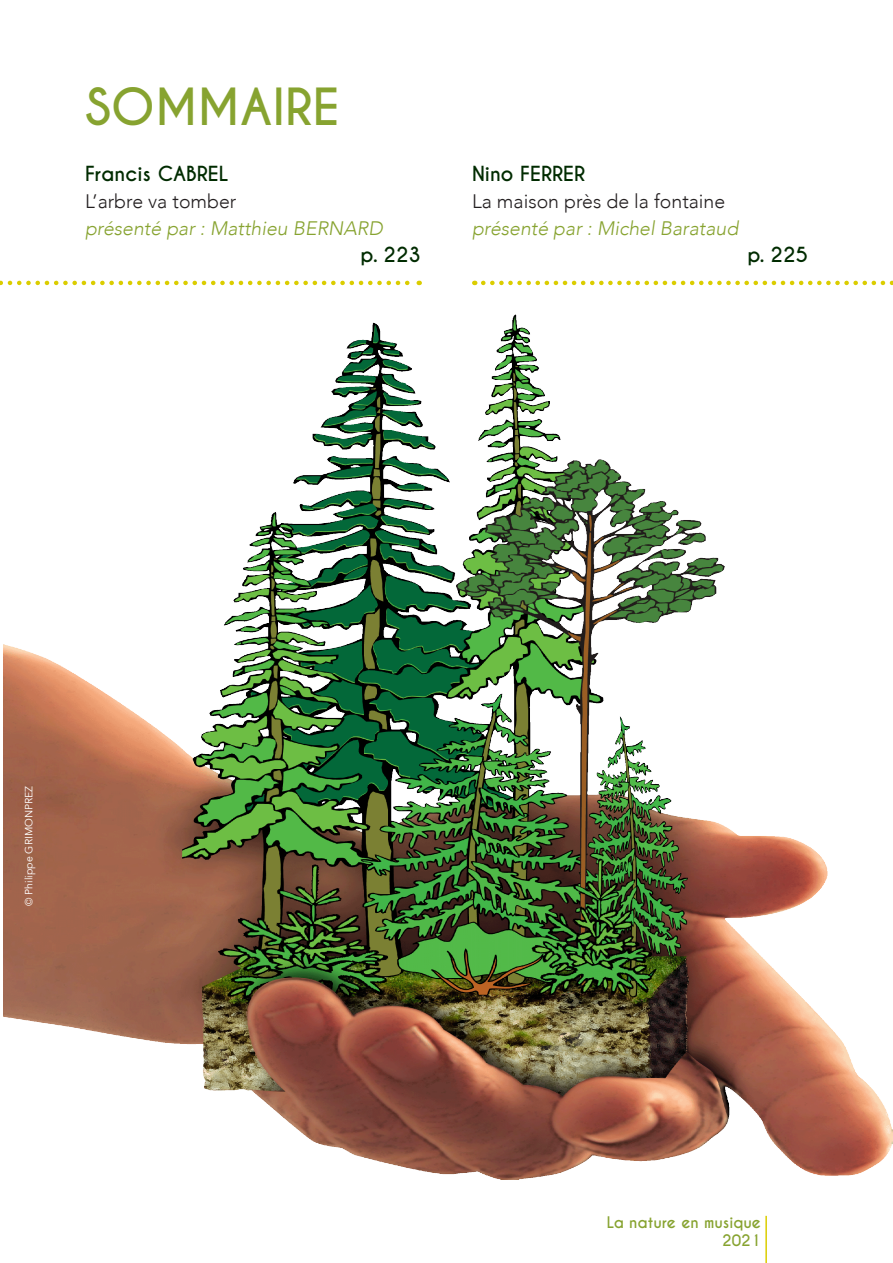
<style>
.page{position:relative;width:893px;height:1263px;background:#fff}
.page>*{position:absolute;margin:0;border:0;box-sizing:border-box;transform-origin:0 0}
.t1{font:700 48px "Caviar Dreams";color:#87a330}
.t2{font:italic 300 19.5px "Avenir";color:#87a330}
.t3{font:300 19.5px "Avenir";color:#231f20}
.t4{font:700 19.5px "Caviar Dreams";color:#002b00}
.t5{font:700 15px "Caviar Dreams";color:#87a330}
.t6{font:10.5px "Avenir";color:#fff}
</style>
<div class="page">
<hr style="left:765px;top:1216px;width:2px;height:47px;background:#dbcd00">
<svg style="left:0;top:281px;width:420px;height:4px"></svg>
<svg style="left:483px;top:281px;width:410px;height:4px"></svg>
<img style="left:3px;top:314px;width:890px;height:865px">
<p class="t1" style="left:85px;top:77px;width:256px">SOMMAIRE</p>
<p class="t4" style="left:85px;top:162px;width:145px">Francis CABREL</p>
<p class="t3" style="left:85px;top:190px;width:153px">L’arbre va tomber</p>
<p class="t2" style="left:85px;top:217px;width:299px">présenté par : Matthieu BERNARD</p>
<p class="t4" style="left:361px;top:243px;width:62px">p. 223</p>
<p class="t4" style="left:472px;top:162px;width:115px">Nino FERRER</p>
<p class="t3" style="left:472px;top:190px;width:255px">La maison près de la fontaine</p>
<p class="t2" style="left:472px;top:217px;width:268px">présenté par : Michel Barataud</p>
<p class="t4" style="left:747px;top:243px;width:62px">p. 225</p>
<p class="t6" style="left:22px;top:906px;width:122px;rotate:-90deg">© Philippe GRIMONPREZ</p>
<p class="t5" style="left:607px;top:1213px;width:156px">La nature en musique</p>
<p class="t5" style="left:722px;top:1231px;width:41px">2021</p>
</div>
